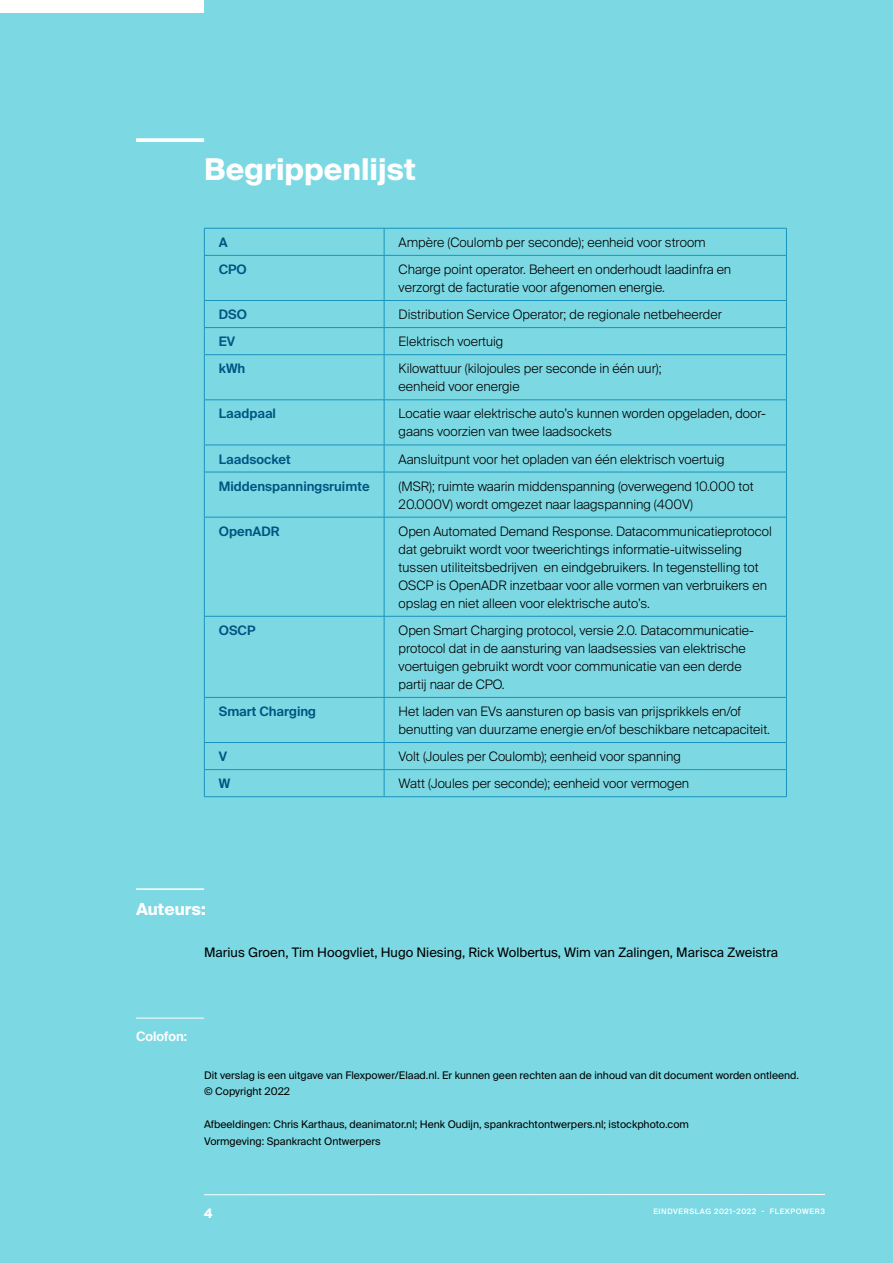
<style>
.page{position:relative;width:893px;height:1263px;background:#7cd9e4}
.page>*{position:absolute;margin:0;border:0;box-sizing:border-box;transform-origin:0 0}
.t1{font:700 30px "Suisse Intl";color:#fff}
.t2{font:700 16.5px "Suisse Intl";color:#fff}
.t3{font:300 13.05px/18px "Suisse Intl";color:#000}
.t4{font:13.05px "Suisse Intl";color:#000}
.t5{font:600 13.05px "Suisse Intl";color:#005581}
.t6{font:600 13.05px "Suisse Intl";color:#fff}
.t7{font:700 13.05px "Suisse Intl";color:#fff}
.t8{font:10.5px/16.5px "Suisse Intl";color:#000}
.t9{font:500 7.5px "Suisse Intl";letter-spacing:.08em;color:#fff}
</style>
<div class="page">
<hr style="left:204px;top:228px;width:180px;height:1px;background:#1893bd">
<svg style="left:204px;top:228px;width:1px;height:27px"></svg>
<hr style="left:384px;top:228px;width:403px;height:1px;background:#1893bd">
<svg style="left:384px;top:228px;width:1px;height:27px"></svg>
<svg style="left:786px;top:228px;width:1px;height:27px"></svg>
<hr style="left:204px;top:255px;width:180px;height:1px;background:#1893bd">
<hr style="left:204px;top:256px;width:1px;height:44px;background:#1893bd">
<hr style="left:384px;top:255px;width:403px;height:1px;background:#1893bd">
<hr style="left:384px;top:256px;width:1px;height:44px;background:#1893bd">
<hr style="left:786px;top:256px;width:1px;height:44px;background:#1893bd">
<hr style="left:204px;top:300px;width:180px;height:1px;background:#1893bd">
<hr style="left:384px;top:300px;width:403px;height:1px;background:#1893bd">
<hr style="left:204px;top:327px;width:180px;height:1px;background:#1893bd">
<svg style="left:204px;top:301px;width:1px;height:53px"></svg>
<hr style="left:384px;top:327px;width:403px;height:1px;background:#1893bd">
<svg style="left:384px;top:301px;width:1px;height:53px"></svg>
<svg style="left:786px;top:301px;width:1px;height:53px"></svg>
<hr style="left:204px;top:354px;width:180px;height:1px;background:#1893bd">
<hr style="left:204px;top:355px;width:1px;height:45px;background:#1893bd">
<hr style="left:384px;top:354px;width:403px;height:1px;background:#1893bd">
<hr style="left:384px;top:355px;width:1px;height:45px;background:#1893bd">
<hr style="left:786px;top:355px;width:1px;height:45px;background:#1893bd">
<hr style="left:204px;top:400px;width:180px;height:1px;background:#1893bd">
<hr style="left:204px;top:400px;width:1px;height:45px;background:#1893bd">
<hr style="left:384px;top:400px;width:403px;height:1px;background:#1893bd">
<hr style="left:384px;top:400px;width:1px;height:45px;background:#1893bd">
<hr style="left:786px;top:400px;width:1px;height:45px;background:#1893bd">
<hr style="left:204px;top:445px;width:180px;height:1px;background:#1893bd">
<svg style="left:204px;top:445px;width:1px;height:27px"></svg>
<hr style="left:384px;top:445px;width:403px;height:1px;background:#1893bd">
<svg style="left:384px;top:445px;width:1px;height:27px"></svg>
<svg style="left:786px;top:445px;width:1px;height:27px"></svg>
<hr style="left:204px;top:472px;width:180px;height:1px;background:#1893bd">
<hr style="left:204px;top:472px;width:1px;height:45px;background:#1893bd">
<hr style="left:384px;top:472px;width:403px;height:1px;background:#1893bd">
<hr style="left:384px;top:472px;width:1px;height:45px;background:#1893bd">
<hr style="left:786px;top:472px;width:1px;height:45px;background:#1893bd">
<hr style="left:204px;top:517px;width:180px;height:1px;background:#1893bd">
<hr style="left:204px;top:517px;width:1px;height:99px;background:#1893bd">
<hr style="left:384px;top:517px;width:403px;height:1px;background:#1893bd">
<hr style="left:384px;top:517px;width:1px;height:99px;background:#1893bd">
<hr style="left:786px;top:517px;width:1px;height:99px;background:#1893bd">
<hr style="left:204px;top:616px;width:180px;height:1px;background:#1893bd">
<hr style="left:204px;top:616px;width:1px;height:81px;background:#1893bd">
<hr style="left:384px;top:616px;width:403px;height:1px;background:#1893bd">
<hr style="left:384px;top:616px;width:1px;height:81px;background:#1893bd">
<hr style="left:786px;top:616px;width:1px;height:81px;background:#1893bd">
<hr style="left:204px;top:697px;width:180px;height:1px;background:#1893bd">
<hr style="left:204px;top:698px;width:1px;height:44px;background:#1893bd">
<hr style="left:384px;top:697px;width:403px;height:1px;background:#1893bd">
<hr style="left:384px;top:698px;width:1px;height:44px;background:#1893bd">
<hr style="left:786px;top:698px;width:1px;height:44px;background:#1893bd">
<hr style="left:204px;top:742px;width:180px;height:1px;background:#1893bd">
<hr style="left:384px;top:742px;width:403px;height:1px;background:#1893bd">
<hr style="left:204px;top:769px;width:180px;height:1px;background:#1893bd">
<svg style="left:204px;top:743px;width:1px;height:53px"></svg>
<hr style="left:384px;top:769px;width:403px;height:1px;background:#1893bd">
<svg style="left:384px;top:743px;width:1px;height:53px"></svg>
<svg style="left:786px;top:743px;width:1px;height:53px"></svg>
<hr style="left:204px;top:796px;width:180px;height:1px;background:#1893bd">
<hr style="left:384px;top:796px;width:403px;height:1px;background:#1893bd">
<svg style="left:136px;top:138px;width:68px;height:4px"></svg>
<hr style="left:136px;top:888px;width:68px;height:2px;background:#fff">
<hr style="left:136px;top:1018px;width:68px;height:1px;background:#fff">
<div style="left:0;top:0;width:204px;height:13px;background:#fff"></div>
<hr style="left:204px;top:1194px;width:621px;height:1px;background:#fff">
<h1 class="t1" style="left:204px;top:152px;width:213px">Begrippenlijst</h1>
<p class="t5" style="left:219px;top:235px;width:10px">A</p>
<p class="t3" style="left:399px;top:233px;width:308px">Ampère (Coulomb per seconde); eenheid voor stroom</p>
<p class="t5" style="left:219px;top:262px;width:29px">CPO</p>
<p class="t3" style="left:399px;top:260px;width:334px">Charge point operator. Beheert en onderhoudt laadinfra en verzorgt de facturatie voor afgenomen energie.</p>
<p class="t5" style="left:219px;top:307px;width:30px">DSO</p>
<p class="t3" style="left:399px;top:305px;width:325px">Distribution Service Operator; de regionale netbeheerder</p>
<p class="t5" style="left:219px;top:334px;width:18px">EV</p>
<p class="t3" style="left:399px;top:333px;width:106px">Elektrisch voertuig</p>
<p class="t5" style="left:219px;top:361px;width:28px">kWh</p>
<p class="t3" style="left:399px;top:360px;width:264px">Kilowattuur (kilojoules per seconde in één uur); eenheid voor energie</p>
<p class="t5" style="left:219px;top:406px;width:59px">Laadpaal</p>
<p class="t3" style="left:399px;top:405px;width:369px">Locatie waar elektrische auto’s kunnen worden opgeladen, door&shy;gaans voorzien van twee laadsockets</p>
<p class="t5" style="left:219px;top:451px;width:74px">Laadsocket</p>
<p class="t3" style="left:399px;top:450px;width:327px">Aansluitpunt voor het opladen van één elektrisch voertuig</p>
<p class="t5" style="left:219px;top:478px;width:152px">Middenspanningsruimte</p>
<p class="t3" style="left:399px;top:477px;width:356px">(MSR); ruimte waarin middenspanning (overwegend 10.000 tot<br>20.000V) wordt omgezet naar laagspanning (400V)</p>
<p class="t5" style="left:219px;top:523px;width:62px">OpenADR</p>
<p class="t3" style="left:399px;top:522px;width:375px">Open Automated Demand Response. Datacommunicatieprotocol dat gebruikt wordt voor tweerichtings informatie-uitwisseling tussen utiliteitsbedrijven en eindgebruikers. In tegenstelling tot OSCP is OpenADR inzetbaar voor alle vormen van verbruikers en opslag en niet alleen voor elektrische auto’s.</p>
<p class="t5" style="left:219px;top:623px;width:38px">OSCP</p>
<p class="t3" style="left:399px;top:621px;width:357px">Open Smart Charging protocol, versie 2.0. Datacommunicatie&shy;protocol dat in de aansturing van laadsessies van elektrische voertuigen gebruikt wordt voor communicatie van een derde partij naar de CPO.</p>
<p class="t5" style="left:219px;top:704px;width:99px">Smart Charging</p>
<p class="t3" style="left:399px;top:702px;width:373px">Het laden van EVs aansturen op basis van prijsprikkels en/of benutting van duurzame energie en/of beschikbare netcapaciteit.</p>
<p class="t5" style="left:219px;top:749px;width:10px">V</p>
<p class="t3" style="left:399px;top:747px;width:284px">Volt (Joules per Coulomb); eenheid voor spanning</p>
<p class="t5" style="left:219px;top:776px;width:13px">W</p>
<p class="t3" style="left:399px;top:775px;width:292px">Watt (Joules per seconde); eenheid voor vermogen</p>
<p class="t2" style="left:136px;top:900px;width:71px">Auteurs:</p>
<p class="t4" style="left:204px;top:945px;width:576px">Marius Groen, Tim Hoogvliet, Hugo Niesing, Rick Wolbertus, Wim van Zalingen, Marisca Zweistra</p>
<p class="t6" style="left:136px;top:1029px;width:53px">Colofon:</p>
<p class="t8" style="left:204px;top:1067px;width:596px">Dit verslag is een uitgave van Flexpower/Elaad.nl. Er kunnen geen rechten aan de inhoud van dit document worden ontleend. © Copyright 2022</p>
<p class="t8" style="left:204px;top:1116px;width:486px">Afbeeldingen: Chris Karthaus, deanimator.nl; Henk Oudijn, spankrachtontwerpers.nl; istockphoto.com<br>Vormgeving: Spankracht Ontwerpers</p>
<p class="t7" style="left:204px;top:1205px;width:10px">4</p>
<p class="t9" style="left:653px;top:1206px;width:173px">EINDVERSLAG 2021-2022 - FLEXPOWER3</p>
</div>
